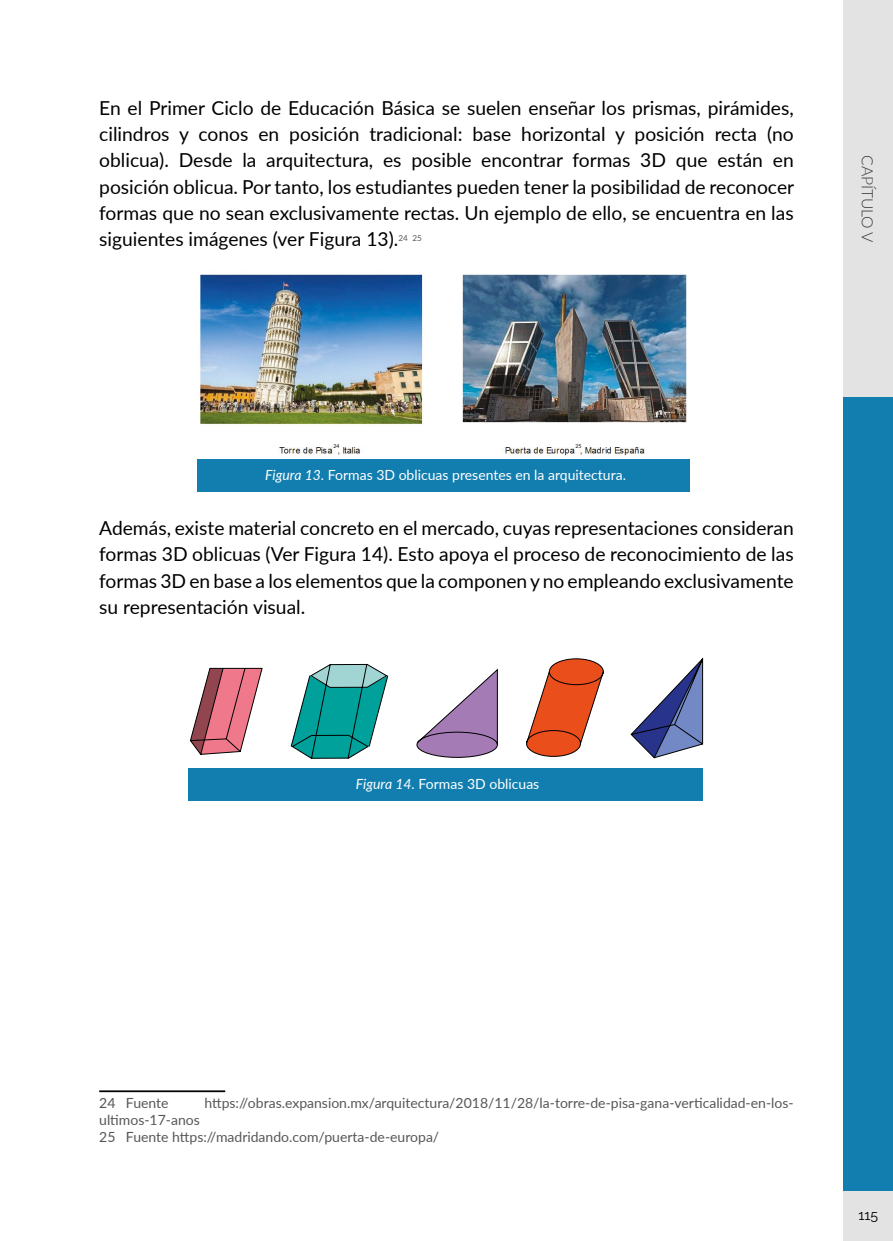
<style>
.page{position:relative;width:893px;height:1241px;background:#fff}
.page>*{position:absolute;margin:0;border:0;box-sizing:border-box;transform-origin:0 0}
.t1{font:19.25px/26.2px "Lato";color:#000;text-align:justify}
.t2{font:300 15.75px "Lato";letter-spacing:-.01em;color:#3c3c3b}
.t3{font:14px/16.8px "Lato";color:#575756}
.t4{font:14px "Lato";color:#fff}
.t5{font:14px "Raleway";color:#000}
.t6{font:8.22px "Lato";color:#575756}
.t7{font:5.25px "Lato";color:#000}
.s1{font-style:italic}
</style>
<div class="page">
<div style="left:843px;top:397px;width:50px;height:843px;background:#127eb0"></div>
<div style="left:843px;top:0;width:50px;height:397px;background:#e3e3e3"></div>
<div style="left:843px;top:1191px;width:50px;height:49px;background:#e3e3e3"></div>
<hr style="left:99px;top:1090px;width:126px;height:1px;background:#000">
<img style="left:200px;top:274px;width:487px;height:181px">
<div style="left:197px;top:459px;width:493px;height:32px;background:#127eb0"></div>
<svg style="left:333px;top:444px;width:5px;height:6px"></svg>
<svg style="left:575px;top:444px;width:5px;height:6px"></svg>
<svg style="left:290px;top:663px;width:99px;height:96px"></svg>
<svg style="left:416px;top:668px;width:82px;height:90px"></svg>
<svg style="left:526px;top:658px;width:78px;height:99px"></svg>
<svg style="left:630px;top:657px;width:74px;height:101px"></svg>
<svg style="left:190px;top:667px;width:73px;height:88px"></svg>
<div style="left:188px;top:768px;width:515px;height:33px;background:#127eb0"></div>
<p class="t1" style="left:99px;top:94px;width:696px">En el Primer Ciclo de Educación Básica se suelen enseñar los prismas, pirámides, cilindros y conos en posición tradicional: base horizontal y posición recta (no oblicua). Desde la arquitectura, es posible encontrar formas 3D que están en posición oblicua. Por tanto, los estudiantes pueden tener la posibilidad de reconocer formas que no sean exclusivamente rectas. Un ejemplo de ello, se encuentra en las siguientes imágenes (ver Figura 13).</p>
<p class="t6" style="left:398px;top:232px;width:11px">24</p>
<p class="t6" style="left:412px;top:232px;width:11px">25</p>
<p class="t2" style="left:878px;top:155px;width:89px;rotate:90deg">CAPÍTULO V</p>
<p class="t7" style="left:333px;top:442px;width:8px">24</p>
<p class="t7" style="left:575px;top:442px;width:8px">25</p>
<p class="t4" style="left:265px;top:464px;width:362px"><span class="s1">Figura 13.</span> Formas 3D oblicuas presentes en la arquitectura.</p>
<p class="t1" style="left:99px;top:514px;width:696px">Además, existe material concreto en el mercado, cuyas representaciones consideran formas 3D oblicuas (Ver Figura 14). Esto apoya el proceso de reconocimiento de las formas 3D en base a los elementos que la componen y no empleando exclusivamente su representación visual.</p>
<p class="t4" style="left:356px;top:773px;width:185px"><span class="s1">Figura 14.</span> Formas 3D oblicuas</p>
<p class="t3" style="left:99px;top:1093px;width:71px">24 Fuente</p>
<p class="t3" style="left:204px;top:1093px;width:591px">https://obras.expansion.mx/arquitectura/2018/11/28/la-torre-de-pisa-gana-verticalidad-en-los-</p>
<p class="t3" style="left:99px;top:1110px;width:342px">ultimos-17-anos<br>25 Fuente https://madridando.com/puerta-de-europa/</p>
<p class="t5" style="left:858px;top:1206px;width:21px">115</p>
</div>
